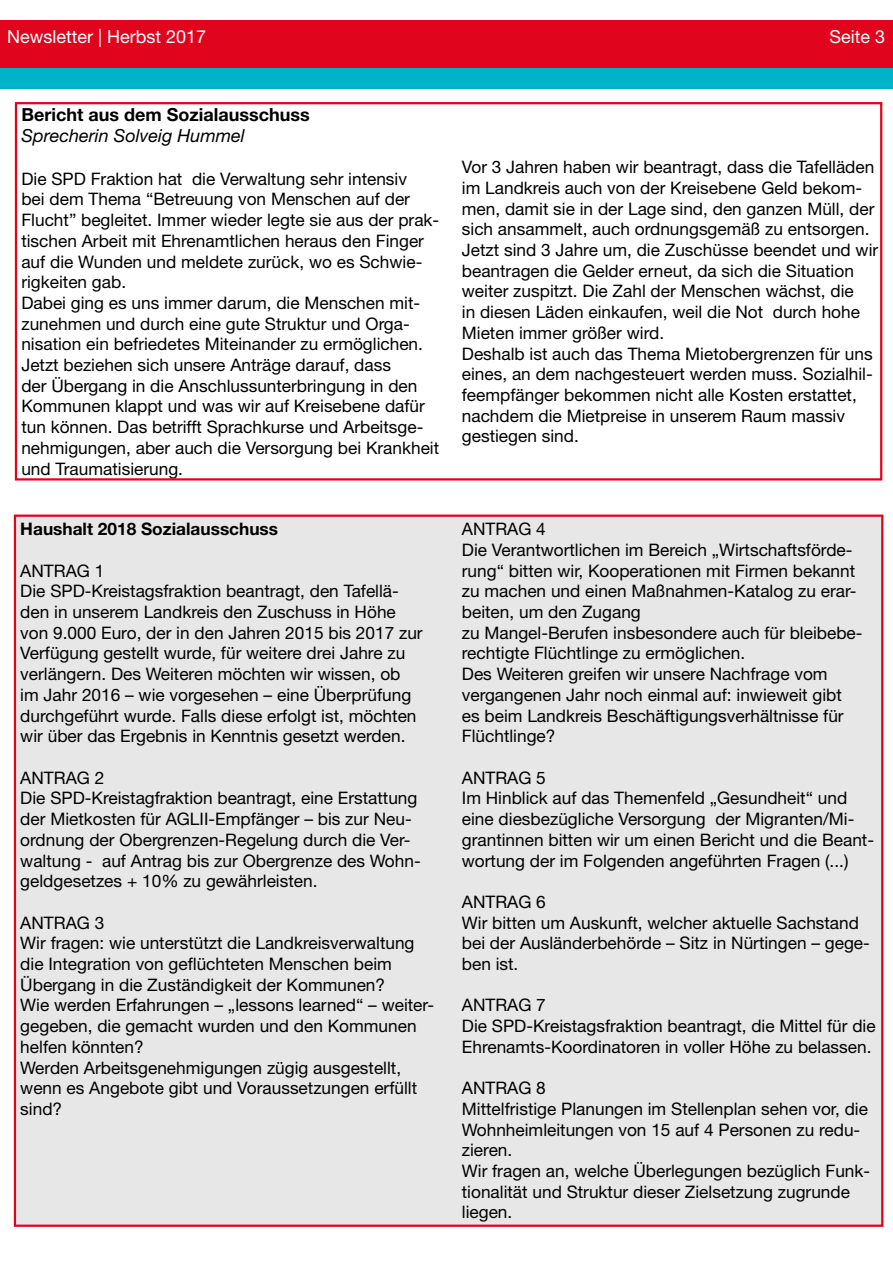
<style>
.page{position:relative;width:893px;height:1263px;background:#fff}
.page>*{position:absolute;margin:0;border:0;box-sizing:border-box;transform-origin:0 0}
.t1{font:700 18px "Helvetica Neue LT Std";color:#000}
.t2{font:18px "Helvetica Neue LT Std";color:#fff}
.t3{font:italic 18px "Helvetica Neue LT Std";color:#000}
.t4{font:17.25px/20.7px "Helvetica Neue LT Std";color:#000}
.t5{font:700 17.25px "Helvetica Neue LT Std";color:#000}
</style>
<div class="page">
<div style="left:0;top:20px;width:892px;height:48px;background:#e0041d"></div>
<div style="left:0;top:68px;width:892px;height:21px;background:#01b3c8"></div>
<div style="left:15px;top:516px;width:867px;height:710px;background:#e7e7e8"></div>
<div style="left:15px;top:102px;width:867px;height:378px;border:2px solid #e0041d"></div>
<p class="t2" style="left:7px;top:25px;width:201px">Newsletter | Herbst 2017</p>
<p class="t2" style="left:829px;top:25px;width:57px">Seite 3</p>
<p class="t1" style="left:21px;top:103px;width:290px">Bericht aus dem Sozialausschuss</p>
<p class="t3" style="left:21px;top:125px;width:225px">Sprecherin Solveig Hummel</p>
<p class="t4" style="left:21px;top:168px;width:419px">Die SPD Fraktion hat die Verwaltung sehr intensiv<br>bei dem Thema “Betreuung von Menschen auf der Flucht” begleitet. Immer wieder legte sie aus der prak&shy;tischen Arbeit mit Ehrenamtlichen heraus den Finger auf die Wunden und meldete zurück, wo es Schwie&shy;rigkeiten gab.<br>Dabei ging es uns immer darum, die Menschen mit&shy;zunehmen und durch eine gute Struktur und Orga&shy;nisation ein befriedetes Miteinander zu ermöglichen.<br>Jetzt beziehen sich unsere Anträge darauf, dass<br>der Übergang in die Anschlussunterbringung in den Kommunen klappt und was wir auf Kreisebene dafür tun können. Das betrifft Sprachkurse und Arbeitsge&shy;nehmigungen, aber auch die Versorgung bei Krankheit und Traumatisierung.</p>
<p class="t4" style="left:462px;top:157px;width:418px">Vor 3 Jahren haben wir beantragt, dass die Tafelläden im Landkreis auch von der Kreisebene Geld bekom&shy;men, damit sie in der Lage sind, den ganzen Müll, der sich ansammelt, auch ordnungsgemäß zu entsorgen.<br>Jetzt sind 3 Jahre um, die Zuschüsse beendet und wir beantragen die Gelder erneut, da sich die Situation weiter zuspitzt. Die Zahl der Menschen wächst, die<br>in diesen Läden einkaufen, weil die Not durch hohe Mieten immer größer wird.<br>Deshalb ist auch das Thema Mietobergrenzen für uns eines, an dem nachgesteuert werden muss. Sozialhil&shy;feempfänger bekommen nicht alle Kosten erstattet, nachdem die Mietpreise in unserem Raum massiv gestiegen sind.</p>
<p class="t5" style="left:20px;top:518px;width:259px">Haushalt 2018 Sozialausschuss</p>
<p class="t4" style="left:20px;top:560px;width:404px">ANTRAG 1<br>Die SPD-Kreistagsfraktion beantragt, den Tafellä&shy;den in unserem Landkreis den Zuschuss in Höhe von 9.000 Euro, der in den Jahren 2015 bis 2017 zur Verfügung gestellt wurde, für weitere drei Jahre zu verlängern. Des Weiteren möchten wir wissen, ob im Jahr 2016 – wie vorgesehen – eine Überprüfung durchgeführt wurde. Falls diese erfolgt ist, möchten wir über das Ergebnis in Kenntnis gesetzt werden.</p>
<p class="t4" style="left:20px;top:767px;width:402px">ANTRAG 2<br>Die SPD-Kreistagfraktion beantragt, eine Erstattung der Mietkosten für AGLII-Empfänger – bis zur Neu&shy;ordnung der Obergrenzen-Regelung durch die Ver&shy;waltung - auf Antrag bis zur Obergrenze des Wohn&shy;geldgesetzes + 10% zu gewährleisten.</p>
<p class="t4" style="left:20px;top:912px;width:415px">ANTRAG 3<br>Wir fragen: wie unterstützt die Landkreisverwaltung die Integration von geflüchteten Menschen beim Übergang in die Zuständigkeit der Kommunen?<br>Wie werden Erfahrungen – „lessons learned“ – weiter&shy;gegeben, die gemacht wurden und den Kommunen helfen könnten?<br>Werden Arbeitsgenehmigungen zügig ausgestellt, wenn es Angebote gibt und Voraussetzungen erfüllt sind?</p>
<p class="t4" style="left:462px;top:518px;width:402px">ANTRAG 4<br>Die Verantwortlichen im Bereich „Wirtschaftsförde&shy;rung“ bitten wir, Kooperationen mit Firmen bekannt zu machen und einen Maßnahmen-Katalog zu erar&shy;beiten, um den Zugang<br>zu Mangel-Berufen insbesondere auch für bleibebe&shy;rechtigte Flüchtlinge zu ermöglichen.<br>Des Weiteren greifen wir unsere Nachfrage vom vergangenen Jahr noch einmal auf: inwieweit gibt es beim Landkreis Beschäftigungsverhältnisse für Flüchtlinge?</p>
<p class="t4" style="left:462px;top:767px;width:414px">ANTRAG 5<br>Im Hinblick auf das Themenfeld „Gesundheit“ und eine diesbezügliche Versorgung der Migranten/Mi&shy;grantinnen bitten wir um einen Bericht und die Beant&shy;wortung der im Folgenden angeführten Fragen (...)</p>
<p class="t4" style="left:462px;top:891px;width:409px">ANTRAG 6<br>Wir bitten um Auskunft, welcher aktuelle Sachstand bei der Ausländerbehörde – Sitz in Nürtingen – gege&shy;ben ist.</p>
<p class="t4" style="left:462px;top:995px;width:415px">ANTRAG 7<br>Die SPD-Kreistagsfraktion beantragt, die Mittel für die<br>Ehrenamts-Koordinatoren in voller Höhe zu belassen.</p>
<p class="t4" style="left:462px;top:1077px;width:410px">ANTRAG 8<br>Mittelfristige Planungen im Stellenplan sehen vor, die Wohnheimleitungen von 15 auf 4 Personen zu redu&shy;zieren.<br>Wir fragen an, welche Überlegungen bezüglich Funk&shy;tionalität und Struktur dieser Zielsetzung zugrunde liegen.</p>
</div>
